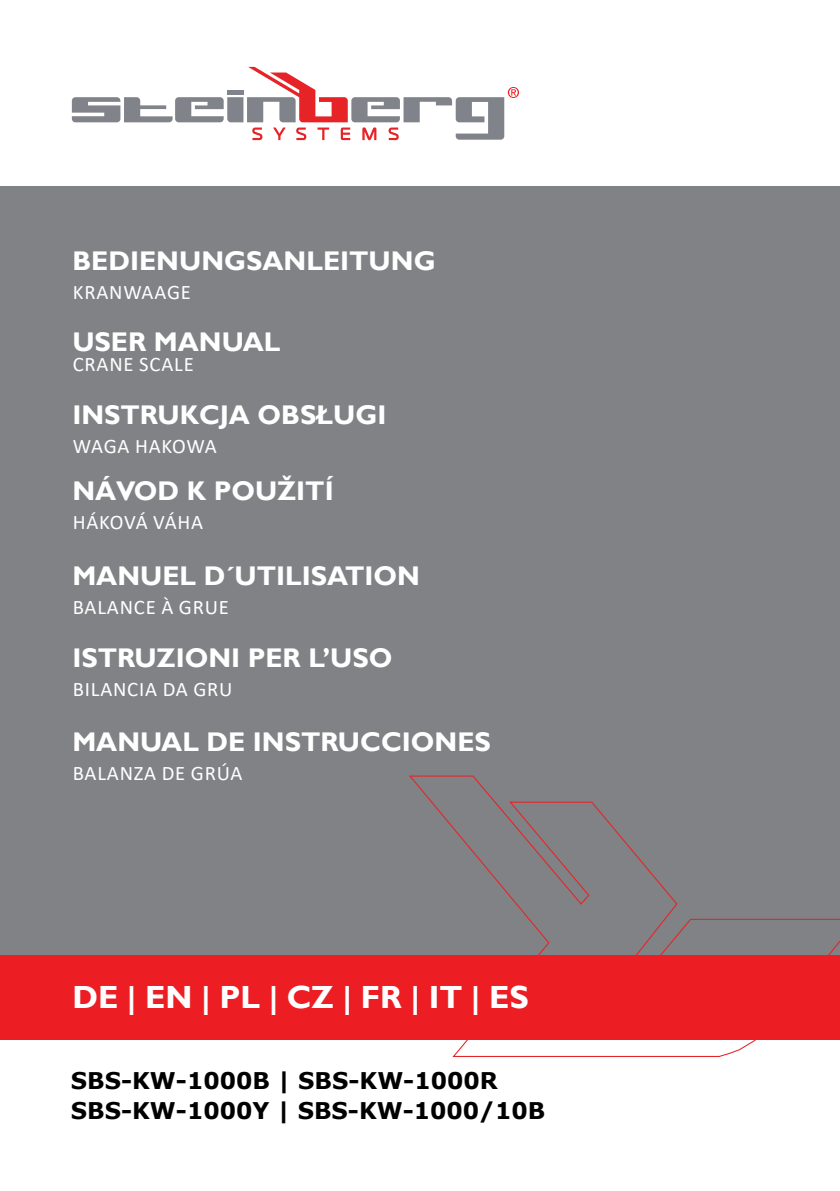
<style>
.page{position:relative;width:840px;height:1191px;background:#fff}
.page>*{position:absolute;margin:0;border:0;box-sizing:border-box;transform-origin:0 0}
.t1{font:700 32px "Gill Sans";color:#fff}
.t2{font:700 27px "Gill Sans";color:#fff}
.t3{font:700 23px/30px "Verdana";color:#000}
.t4{font:20.6px "Calibri";letter-spacing:.04em;color:#fff}
</style>
<div class="page">
<div style="left:0;top:186px;width:839px;height:805px;background:#808285"></div>
<svg style="left:72px;top:67px;width:446px;height:73px"></svg>
<svg style="left:409px;top:775px;width:430px;height:282px"></svg>
<div style="left:0;top:955px;width:839px;height:85px;background:#ed1d24"></div>
<p class="t2" style="left:72px;top:244px;width:364px">BEDIENUNGSANLEITUNG</p>
<p class="t4" style="left:73px;top:277px;width:120px">KRANWAAGE</p>
<p class="t2" style="left:72px;top:325px;width:209px">USER MANUAL</p>
<p class="t4" style="left:73px;top:350px;width:122px">CRANE SCALE</p>
<p class="t2" style="left:72px;top:398px;width:315px">INSTRUKCJA OBSŁUGI</p>
<p class="t4" style="left:73px;top:432px;width:145px">WAGA HAKOWA</p>
<p class="t2" style="left:72px;top:475px;width:263px">NÁVOD K POUŽITÍ</p>
<p class="t4" style="left:73px;top:508px;width:132px">HÁKOVÁ VÁHA</p>
<p class="t2" style="left:72px;top:559px;width:349px">MANUEL D´UTILISATION</p>
<p class="t4" style="left:73px;top:593px;width:157px">BALANCE À GRUE</p>
<p class="t2" style="left:72px;top:641px;width:321px">ISTRUZIONI PER L’USO</p>
<p class="t4" style="left:73px;top:675px;width:161px">BILANCIA DA GRU</p>
<p class="t2" style="left:72px;top:725px;width:420px">MANUAL DE INSTRUCCIONES</p>
<p class="t4" style="left:73px;top:759px;width:171px">BALANZA DE GRÚA</p>
<p class="t1" style="left:72px;top:977px;width:457px">DE | EN | PL | CZ | FR | IT | ES</p>
<p class="t3" style="left:71px;top:1064px;width:475px">SBS-KW-1000B | SBS-KW-1000R<br>SBS-KW-1000Y | SBS-KW-1000/10B</p>
</div>
